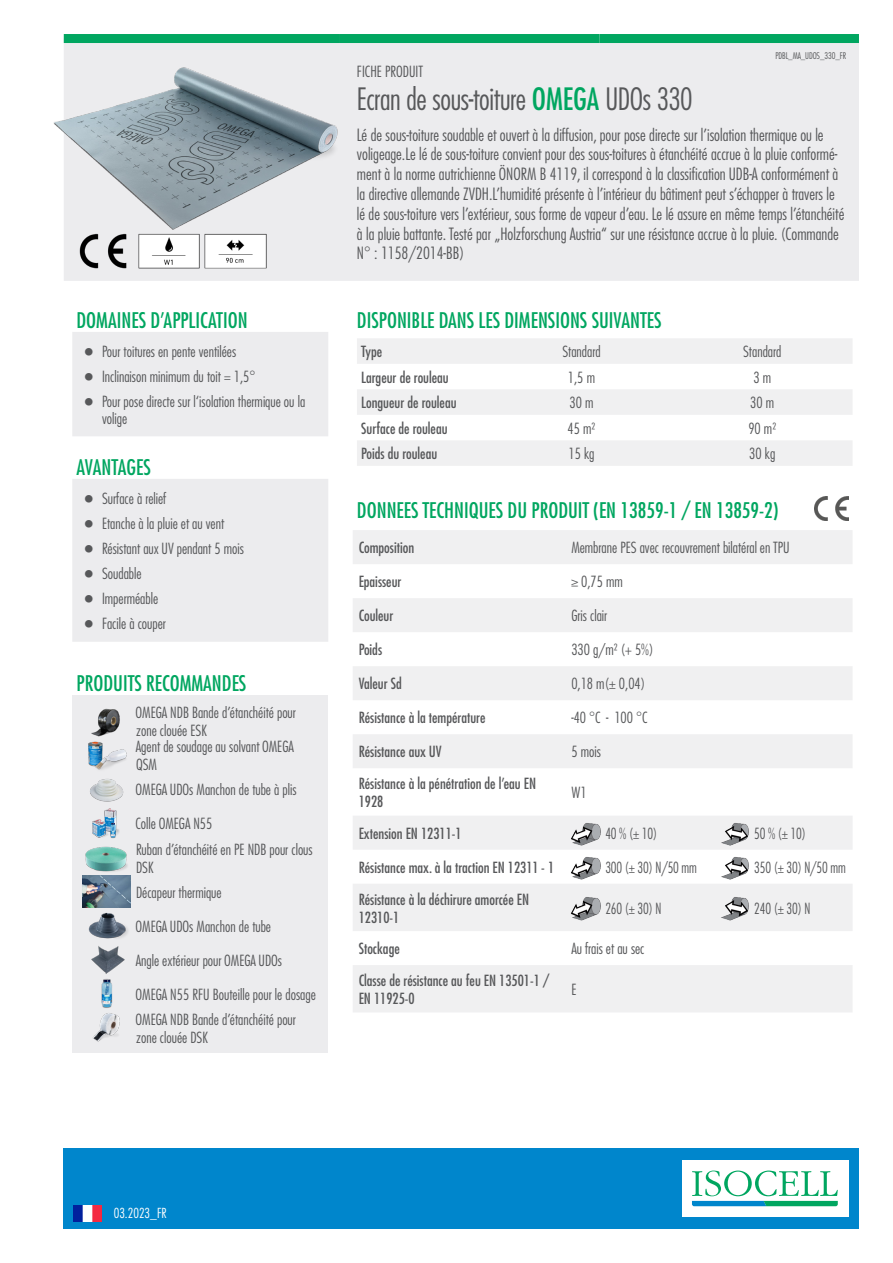
<style>
.page{position:relative;width:893px;height:1263px;background:#fff}
.page>*{position:absolute;margin:0;border:0;box-sizing:border-box;transform-origin:0 0}
.t1{font:300 condensed 30px "Futura LT Pro";letter-spacing:-.015em;color:#57585a}
.t2{font:500 condensed 21px "Futura LT Pro";color:#00a660}
.t3{font:300 condensed 16.5px/19.8px "Futura LT Pro";color:#57585a}
.t4{font:300 condensed 15px/25px "Futura LT Pro";color:#57585a}
.t5{font:500 condensed 15px/18px "Futura LT Pro";color:#57585a}
.t6{font:300 condensed 15px "Futura LT Pro";color:#57585a;scale:.92 1}
.t7{font:300 condensed 13.5px "Futura LT Pro";color:#fff}
.t8{font:300 condensed 9px "Futura LT Pro";letter-spacing:-.01em;color:#57585a}
.s1{font-weight:500;color:#00a660}
</style>
<div class="page">
<div style="left:64px;top:1148px;width:795px;height:81px;background:#0086cc"></div>
<div style="left:682px;top:1160px;width:166px;height:57px;background:#fff"></div>
<svg style="left:692px;top:1170px;width:146px;height:36px"></svg>
<img style="left:73px;top:1205px;width:28px;height:16px">
<div style="left:64px;top:43px;width:795px;height:238px;background:#ececee"></div>
<div style="left:64px;top:34px;width:276px;height:9px;background:#00a660"></div>
<div style="left:340px;top:34px;width:259px;height:9px;background:#00a660"></div>
<div style="left:599px;top:34px;width:260px;height:9px;background:#00a660"></div>
<img style="left:73px;top:243px;width:59px;height:29px">
<img style="left:137px;top:243px;width:64px;height:26px">
<img style="left:203px;top:243px;width:64px;height:26px">
<svg style="left:72px;top:332px;width:256px;height:310px;background:#eeeef0"></svg>
<div style="left:72px;top:696px;width:256px;height:357px;background:#ececee"></div>
<svg style="left:357px;top:338px;width:495px;height:128px;fill:#f0f0f1"></svg>
<svg style="left:353px;top:530px;width:499px;height:482px;fill:#f0f0f1"></svg>
<img style="left:53px;top:47px;width:292px;height:196px">
<img style="left:91px;top:708px;width:29px;height:29px">
<img style="left:88px;top:741px;width:39px;height:29px">
<img style="left:90px;top:779px;width:34px;height:23px">
<img style="left:92px;top:808px;width:27px;height:31px">
<img style="left:85px;top:846px;width:43px;height:26px">
<img style="left:82px;top:875px;width:49px;height:32px">
<img style="left:88px;top:912px;width:40px;height:27px">
<img style="left:91px;top:946px;width:34px;height:28px">
<img style="left:101px;top:979px;width:12px;height:29px">
<img style="left:93px;top:1013px;width:27px;height:29px">
<img style="left:814px;top:496px;width:35px;height:25px">
<img style="left:568px;top:822px;width:33px;height:25px">
<img style="left:717px;top:822px;width:33px;height:25px">
<img style="left:568px;top:856px;width:33px;height:25px">
<img style="left:717px;top:856px;width:33px;height:25px">
<img style="left:568px;top:897px;width:33px;height:25px">
<img style="left:717px;top:897px;width:33px;height:25px">
<svg style="left:85px;top:348px;width:8px;height:7px"></svg>
<svg style="left:85px;top:373px;width:8px;height:7px"></svg>
<svg style="left:85px;top:398px;width:8px;height:7px"></svg>
<svg style="left:85px;top:495px;width:8px;height:7px"></svg>
<svg style="left:85px;top:520px;width:8px;height:7px"></svg>
<svg style="left:85px;top:545px;width:8px;height:7px"></svg>
<svg style="left:85px;top:570px;width:8px;height:7px"></svg>
<svg style="left:85px;top:595px;width:8px;height:7px"></svg>
<svg style="left:85px;top:620px;width:8px;height:7px"></svg>
<h2 class="t2" style="left:77px;top:305px;width:173px">DOMAINES D’APPLICATION</h2>
<p class="t4" style="left:102px;top:339px;width:205px">Pour toitures en pente ventilées<br>Inclinaison minimum du toit = 1,5°<br>Pour pose directe sur l‘isolation thermique ou la</p>
<p class="t4" style="left:102px;top:405px;width:27px">volige</p>
<h2 class="t2" style="left:77px;top:452px;width:76px">AVANTAGES</h2>
<p class="t4" style="left:102px;top:486px;width:144px">Surface à relief<br>Etanche à la pluie et au vent<br>Résistant aux UV pendant 5 mois<br>Soudable<br>Imperméable<br>Facile à couper</p>
<h2 class="t2" style="left:77px;top:669px;width:171px">PRODUITS RECOMMANDES</h2>
<p class="t4" style="left:136px;top:704px;width:162px;line-height:18px">OMEGA NDB Bande d’étanchéité pour zone clouée ESK</p>
<p class="t4" style="left:136px;top:738px;width:160px;line-height:18px">Agent de soudage au solvant OMEGA<br>QSM</p>
<p class="t4" style="left:136px;top:777px;width:163px">OMEGA UDOs Manchon de tube à plis</p>
<p class="t4" style="left:136px;top:811px;width:179px">Colle OMEGA N55<br>Ruban d’étanchéité en PE NDB pour clous</p>
<p class="t4" style="left:136px;top:854px;width:87px">DSK<br>Décapeur thermique</p>
<p class="t4" style="left:136px;top:913px;width:137px">OMEGA UDOs Manchon de tube</p>
<p class="t4" style="left:136px;top:947px;width:148px">Angle extérieur pour OMEGA UDOs</p>
<p class="t4" style="left:136px;top:981px;width:182px">OMEGA N55 RFU Bouteille pour le dosage<br>OMEGA NDB Bande d’étanchéité pour</p>
<p class="t4" style="left:136px;top:1024px;width:73px">zone clouée DSK</p>
<p class="t4" style="left:357px;top:59px;width:68px">FICHE PRODUIT</p>
<p class="t8" style="left:775px;top:50px;width:72px">PDBL_MA_UDOS_330_FR</p>
<h1 class="t1" style="left:357px;top:80px;width:337px">Ecran de sous-toiture <span class="s1">OMEGA</span> UDOs 330</h1>
<p class="t3" style="left:357px;top:125px;width:489px">Lé de sous-toiture soudable et ouvert à la diffusion, pour pose directe sur l’isolation thermique ou le voligeage.Le lé de sous-toiture convient pour des sous-toitures à étanchéité accrue à la pluie conformé&shy;ment à la norme autrichienne ÖNORM B 4119, il correspond à la classification UDB-A conformément à la directive allemande ZVDH.L’humidité présente à l’intérieur du bâtiment peut s’échapper à travers le lé de sous-toiture vers l’extérieur, sous forme de vapeur d’eau. Le lé assure en même temps l’étanchéité à la pluie battante. Testé par „Holzforschung Austria“ sur une résistance accrue à la pluie. (Commande N° : 1158/2014-BB)</p>
<h2 class="t2" style="left:357px;top:305px;width:306px">DISPONIBLE DANS LES DIMENSIONS SUIVANTES</h2>
<p class="t5" style="left:361px;top:342px;width:23px">Type</p>
<p class="t4" style="left:562px;top:339px;width:40px">Standard</p>
<p class="t4" style="left:743px;top:339px;width:40px">Standard</p>
<p class="t5" style="left:361px;top:368px;width:89px">Largeur de rouleau</p>
<p class="t4" style="left:568px;top:365px;width:29px">1,5 m</p>
<p class="t4" style="left:753px;top:365px;width:19px">3 m</p>
<p class="t5" style="left:361px;top:393px;width:97px">Longueur de rouleau</p>
<p class="t4" style="left:569px;top:390px;width:25px">30 m</p>
<p class="t4" style="left:750px;top:390px;width:25px">30 m</p>
<p class="t5" style="left:361px;top:419px;width:88px">Surface de rouleau</p>
<p class="t4" style="left:568px;top:416px;width:29px">45 m²</p>
<p class="t4" style="left:748px;top:416px;width:29px">90 m²</p>
<p class="t5" style="left:361px;top:444px;width:78px">Poids du rouleau</p>
<p class="t4" style="left:568px;top:441px;width:28px">15 kg</p>
<p class="t4" style="left:749px;top:441px;width:28px">30 kg</p>
<h2 class="t2" style="left:357px;top:495px;width:423px">DONNEES TECHNIQUES DU PRODUIT (EN 13859-1 / EN 13859-2)</h2>
<p class="t5" style="left:359px;top:538px;width:57px">Composition</p>
<p class="t4" style="left:571px;top:535px;width:220px">Membrane PES avec recouvrement bilatéral en TPU</p>
<p class="t5" style="left:359px;top:572px;width:44px">Epaisseur</p>
<p class="t4" style="left:571px;top:569px;width:53px">≥ 0,75 mm</p>
<p class="t5" style="left:359px;top:606px;width:36px">Couleur</p>
<p class="t4" style="left:571px;top:603px;width:37px">Gris clair</p>
<p class="t5" style="left:359px;top:640px;width:25px">Poids</p>
<p class="t4" style="left:571px;top:637px;width:84px">330 g/m² (+ 5%)</p>
<p class="t5" style="left:359px;top:674px;width:45px">Valeur Sd</p>
<p class="t4" style="left:571px;top:671px;width:75px">0,18 m(± 0,04)</p>
<p class="t5" style="left:359px;top:709px;width:128px">Résistance à la température</p>
<p class="t4" style="left:571px;top:705px;width:78px">-40 °C - 100 °C</p>
<p class="t5" style="left:359px;top:743px;width:84px">Résistance aux UV</p>
<p class="t4" style="left:571px;top:739px;width:31px">5 mois</p>
<p class="t5" style="left:359px;top:774px;width:179px">Résistance à la pénétration de l’eau EN<br>1928</p>
<p class="t4" style="left:571px;top:780px;width:17px">W1</p>
<p class="t5" style="left:359px;top:824px;width:105px">Extension EN 12311-1</p>
<p class="t6" style="left:605px;top:824px;width:58px">40 % (± 10)</p>
<p class="t6" style="left:754px;top:824px;width:58px">50 % (± 10)</p>
<p class="t5" style="left:359px;top:858px;width:197px">Résistance max. à la traction EN 12311 - 1</p>
<p class="t6" style="left:605px;top:858px;width:101px">300 (± 30) N/50 mm</p>
<p class="t6" style="left:754px;top:858px;width:101px">350 (± 30) N/50 mm</p>
<p class="t5" style="left:359px;top:890px;width:172px">Résistance à la déchirure amorcée EN<br>12310-1</p>
<p class="t6" style="left:605px;top:898px;width:63px">260 (± 30) N</p>
<p class="t6" style="left:754px;top:898px;width:63px">240 (± 30) N</p>
<p class="t5" style="left:359px;top:939px;width:43px">Stockage</p>
<p class="t4" style="left:571px;top:936px;width:75px">Au frais et au sec</p>
<p class="t5" style="left:359px;top:971px;width:192px">Classe de résistance au feu EN 13501-1 /<br>EN 11925-0</p>
<p class="t4" style="left:571px;top:977px;width:7px">E</p>
<p class="t7" style="left:114px;top:1204px;width:55px">03.2023_FR</p>
</div>
